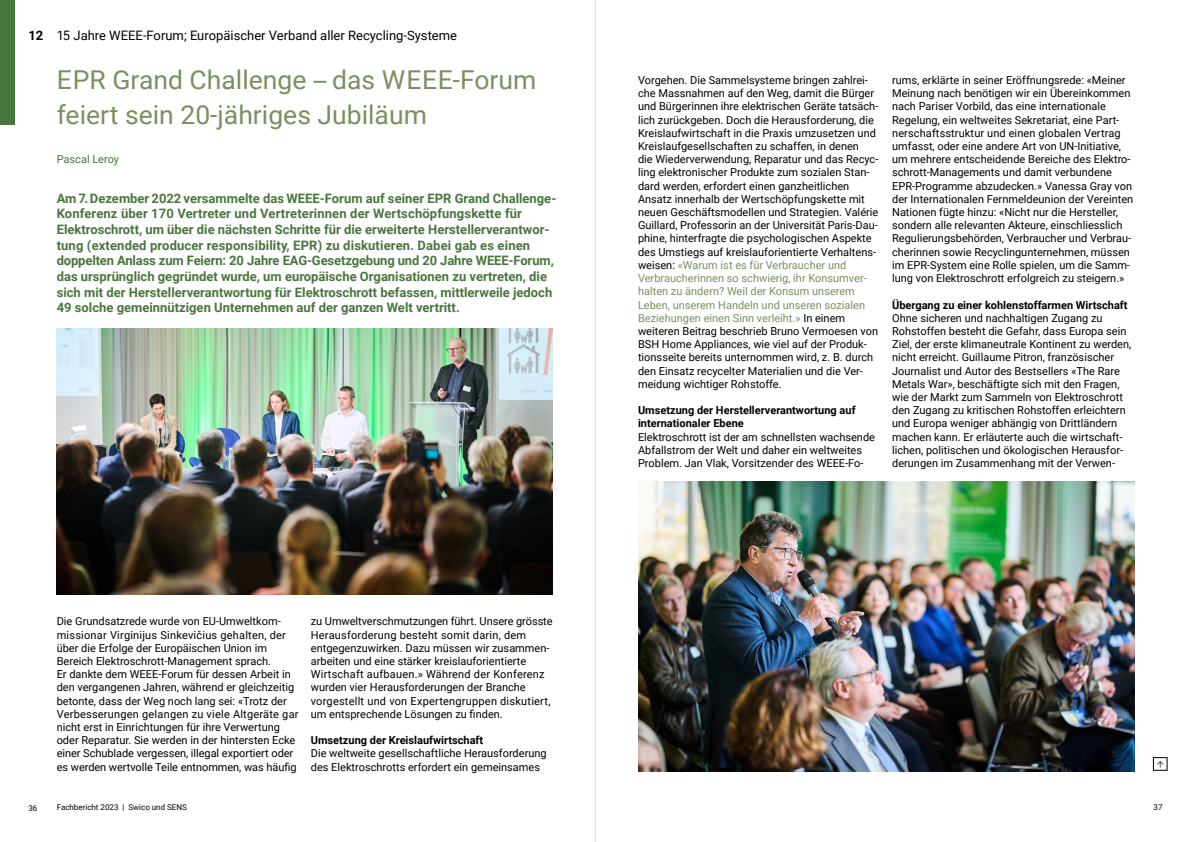
<style>
.page{position:relative;width:1191px;height:842px;background:#fff}
.page>*{position:absolute;margin:0;border:0;box-sizing:border-box;transform-origin:0 0}
.t1{font:26px/35px "Roboto";color:#77915d}
.t2{font:700 13px/15.6px "Roboto";color:#49763d}
.t3{font:13px "Roboto";color:#000}
.t4{font:11px/13.2px "Roboto";color:#000}
.t5{font:700 11px/13.2px "Roboto";color:#000}
.t6{font:11px "Roboto";color:#49763d}
.t7{font:8px "Roboto";color:#000}
.s1{font-weight:700}
.s2{color:#77915d}
</style>
<div class="page">
<div style="left:1153px;top:757px;width:14px;height:13px;border:1px solid #000"></div>
<hr style="left:595px;top:0;width:1px;height:842px;background:#e6e6e6">
<img style="left:57px;top:329px;width:496px;height:266px">
<img style="left:638px;top:481px;width:496px;height:290px">
<div style="left:0;top:0;width:14px;height:124px;background:#49763d"></div>
<p class="t3" style="left:28px;top:26px;width:430px"><span class="s1">12</span> 15 Jahre WEEE-Forum; Europäischer Verband aller Recycling-Systeme</p>
<h1 class="t1" style="left:57px;top:62px;width:481px">EPR Grand Challenge – das WEEE-Forum feiert sein 20-jähriges Jubiläum</h1>
<p class="t6" style="left:57px;top:152px;width:64px">Pascal Leroy</p>
<p class="t2" style="left:57px;top:190px;width:500px">Am 7. Dezember 2022 versammelte das WEEE-Forum auf seiner EPR Grand Challenge-Konferenz über 170 Vertreter und Vertreterinnen der Wertschöpfungskette für Elektroschrott, um über die nächsten Schritte für die erweiterte Herstellerverantwor&shy;tung (extended producer responsibility, EPR) zu diskutieren. Dabei gab es einen doppelten Anlass zum Feiern: 20 Jahre EAG-Gesetzgebung und 20 Jahre WEEE-Forum, das ursprünglich gegründet wurde, um europäische Organisationen zu vertreten, die sich mit der Herstellerverantwortung für Elektroschrott befassen, mittlerweile jedoch 49 solche gemeinnützigen Unternehmen auf der ganzen Welt vertritt.</p>
<p class="t4" style="left:57px;top:614px;width:243px">Die Grundsatzrede wurde von EU-Umweltkom&shy;missionar Virginijus Sinkevičius gehalten, der über die Erfolge der Europäischen Union im Bereich Elektroschrott-Management sprach.<br>Er dankte dem WEEE-Forum für dessen Arbeit in den vergangenen Jahren, während er gleichzeitig betonte, dass der Weg noch lang sei: «Trotz der Verbesserungen gelangen zu viele Altgeräte gar nicht erst in Einrichtungen für ihre Verwertung oder Reparatur. Sie werden in der hintersten Ecke einer Schublade vergessen, illegal exportiert oder es werden wertvolle Teile entnommen, was häufig</p>
<p class="t4" style="left:311px;top:614px;width:243px">zu Umweltverschmutzungen führt. Unsere grösste Herausforderung besteht somit darin, dem entgegenzuwirken. Dazu müssen wir zusammen&shy;arbeiten und eine stärker kreislauforientierte Wirtschaft aufbauen.» Während der Konferenz wurden vier Herausforderungen der Branche vorgestellt und von Expertengruppen diskutiert, um entsprechende Lösungen zu finden.</p>
<p class="t5" style="left:311px;top:733px;width:174px">Umsetzung der Kreislaufwirtschaft</p>
<p class="t4" style="left:311px;top:746px;width:237px">Die weltweite gesellschaftliche Herausforderung des Elektroschrotts erfordert ein gemeinsames</p>
<p class="t7" style="left:28px;top:802px;width:10px">36</p>
<p class="t7" style="left:57px;top:802px;width:132px">Fachbericht 2023 | Swico und SENS</p>
<p class="t4" style="left:638px;top:73px;width:242px">Vorgehen. Die Sammelsysteme bringen zahlrei&shy;che Massnahmen auf den Weg, damit die Bürger und Bürgerinnen ihre elektrischen Geräte tatsäch&shy;lich zurückgeben. Doch die Herausforderung, die Kreislaufwirtschaft in die Praxis umzusetzen und Kreislaufgesellschaften zu schaffen, in denen<br>die Wiederverwendung, Reparatur und das Recyc&shy;ling elektronischer Produkte zum sozialen Stan&shy;dard werden, erfordert einen ganzheitlichen Ansatz innerhalb der Wertschöpfungskette mit neuen Geschäftsmodellen und Strategien. Valérie Guillard, Professorin an der Universität Paris-Dau&shy;phine, hinterfragte die psychologischen Aspekte des Umstiegs auf kreislauforientierte Verhaltens&shy;weisen: <span class="s2">«Warum ist es für Verbraucher und Verbraucherinnen so schwierig, ihr Konsumver&shy;halten zu ändern? Weil der Konsum unserem Leben, unserem Handeln und unseren sozialen Beziehungen einen Sinn verleiht.»</span> In einem weiteren Beitrag beschrieb Bruno Vermoesen von BSH Home Appliances, wie viel auf der Produk&shy;tionsseite bereits unternommen wird, z. B. durch den Einsatz recycelter Materialien und die Ver&shy;meidung wichtiger Rohstoffe.</p>
<p class="t5" style="left:638px;top:403px;width:219px">Umsetzung der Herstellerverantwortung auf internationaler Ebene</p>
<p class="t4" style="left:638px;top:430px;width:238px">Elektroschrott ist der am schnellsten wachsende<br>Abfallstrom der Welt und daher ein weltweites<br>Problem. Jan Vlak, Vorsitzender des WEEE-Fo-</p>
<p class="t4" style="left:892px;top:73px;width:242px">rums, erklärte in seiner Eröffnungsrede: «Meiner Meinung nach benötigen wir ein Übereinkommen nach Pariser Vorbild, das eine internationale Regelung, ein weltweites Sekretariat, eine Part&shy;nerschaftsstruktur und einen globalen Vertrag umfasst, oder eine andere Art von UN-Initiative, um mehrere entscheidende Bereiche des Elektro&shy;schrott-Managements und damit verbundene EPR-Programme abzudecken.» Vanessa Gray von der Internationalen Fernmeldeunion der Vereinten Nationen fügte hinzu: «Nicht nur die Hersteller, sondern alle relevanten Akteure, einschliesslich Regulierungsbehörden, Verbraucher und Verbrau&shy;cherinnen sowie Recyclingunternehmen, müssen im EPR-System eine Rolle spielen, um die Samm&shy;lung von Elektroschrott erfolgreich zu steigern.»</p>
<p class="t5" style="left:892px;top:298px;width:237px">Übergang zu einer kohlenstoffarmen Wirtschaft</p>
<p class="t4" style="left:892px;top:311px;width:241px">Ohne sicheren und nachhaltigen Zugang zu Rohstoffen besteht die Gefahr, dass Europa sein Ziel, der erste klimaneutrale Kontinent zu werden, nicht erreicht. Guillaume Pitron, französischer Journalist und Autor des Bestsellers «The Rare Metals War», beschäftigte sich mit den Fragen, wie der Markt zum Sammeln von Elektroschrott den Zugang zu kritischen Rohstoffen erleichtern und Europa weniger abhängig von Drittländern machen kann. Er erläuterte auch die wirtschaft&shy;lichen, politischen und ökologischen Herausfor&shy;derungen im Zusammenhang mit der Verwen-</p>
<p class="t7" style="left:1153px;top:802px;width:10px">37</p>
</div>
